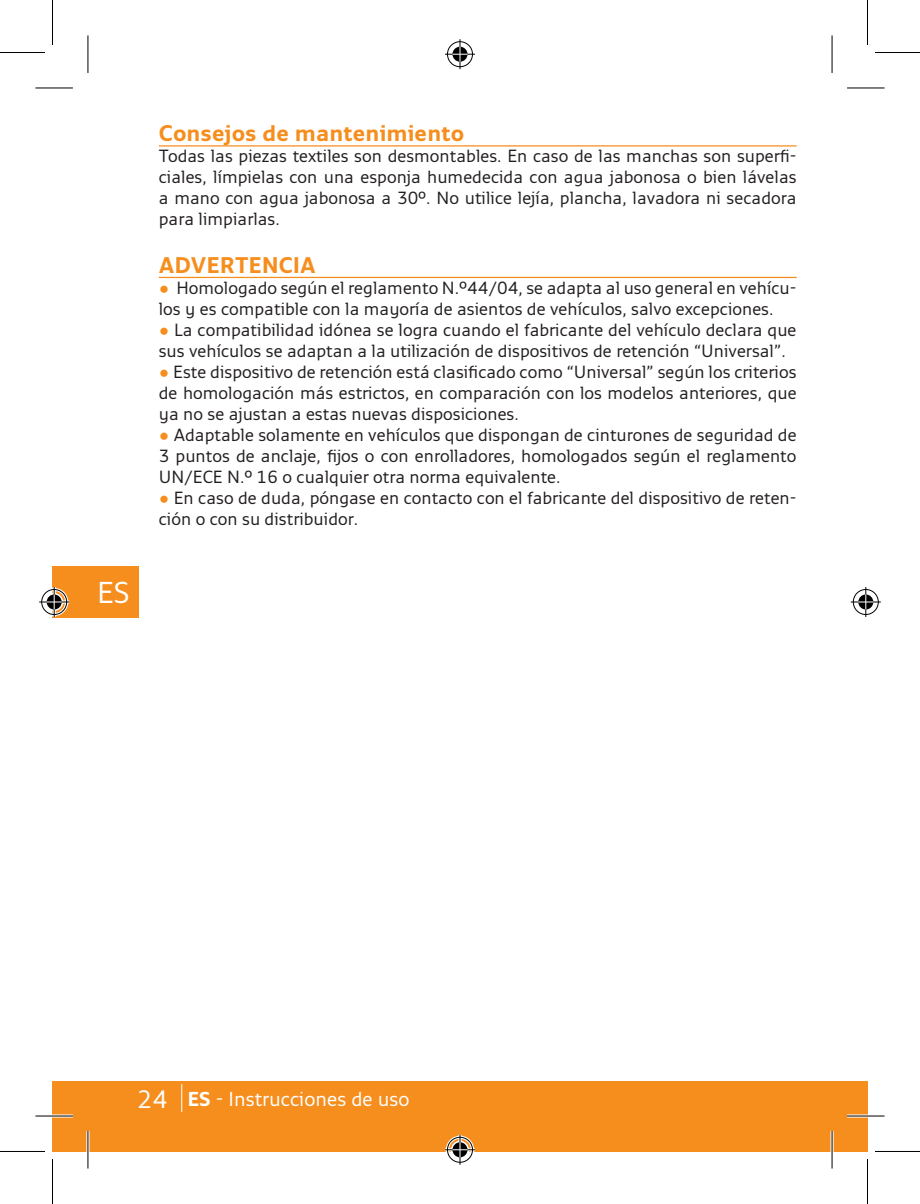
<style>
.page{position:relative;width:920px;height:1204px;background:#fff}
.page>*{position:absolute;margin:0;border:0;box-sizing:border-box;transform-origin:0 0}
.t1{font:30px "Monitor";color:#fff}
.t2{font:700 22.5px "Monitor";color:#f68e1e}
.t3{font:20px "Monitor";color:#fff}
.t4{font:17.5px/21px "Monitor";color:#231f20;text-align:justify}
.s1{color:#f68e1e}
.s2{font-size:25px}
.s3{font-weight:700}
</style>
<div class="page">
<div style="left:52px;top:1080px;width:780px;height:71px;background:#f68e1e"></div>
<svg style="left:181px;top:1084px;width:1px;height:27px"></svg>
<div style="left:52px;top:566px;width:87px;height:52px;background:#f68e1e"></div>
<div style="left:832px;top:1080px;width:35px;height:71px;background:#f68e1e"></div>
<hr style="left:159px;top:145px;width:638px;height:1px;background:#f68e1e">
<hr style="left:159px;top:277px;width:638px;height:1px;background:#f68e1e">
<hr style="left:35px;top:1114px;width:38px;height:3px;background:#fff">
<hr style="left:847px;top:1114px;width:38px;height:3px;background:#fff">
<hr style="left:86px;top:1130px;width:3px;height:38px;background:#fff">
<svg style="left:831px;top:35px;width:1px;height:38px"></svg>
<svg style="left:830px;top:1131px;width:4px;height:37px"></svg>
<hr style="left:35px;top:88px;width:38px;height:1px;background:#000">
<hr style="left:847px;top:88px;width:38px;height:1px;background:#000">
<hr style="left:35px;top:1115px;width:38px;height:1px;background:#000">
<hr style="left:847px;top:1115px;width:38px;height:1px;background:#000">
<hr style="left:88px;top:35px;width:1px;height:38px;background:#000">
<hr style="left:88px;top:1130px;width:1px;height:38px;background:#000">
<hr style="left:832px;top:35px;width:1px;height:38px;background:#000">
<hr style="left:832px;top:1130px;width:1px;height:38px;background:#000">
<hr style="left:0;top:52px;width:45px;height:1px;background:#000">
<hr style="left:875px;top:52px;width:45px;height:1px;background:#000">
<hr style="left:0;top:1150px;width:45px;height:1px;background:#000">
<hr style="left:875px;top:1150px;width:45px;height:1px;background:#000">
<hr style="left:52px;top:0;width:1px;height:45px;background:#000">
<hr style="left:52px;top:1158px;width:1px;height:45px;background:#000">
<hr style="left:867px;top:0;width:1px;height:45px;background:#000">
<hr style="left:867px;top:1158px;width:1px;height:45px;background:#000">
<div style="left:446px;top:40px;width:28px;height:28px;border:3px solid #fff;border-radius:50%"></div>
<hr style="left:445px;top:53px;width:30px;height:3px;background:#fff">
<svg style="left:458px;top:39px;width:4px;height:30px"></svg>
<div style="left:451px;top:45px;width:18px;height:18px;border:3px solid #fff;border-radius:50%"></div>
<div style="left:447px;top:41px;width:26px;height:26px;border:1px solid #000;border-radius:50%"></div>
<hr style="left:445px;top:54px;width:30px;height:1px;background:#000">
<hr style="left:460px;top:39px;width:1px;height:30px;background:#000">
<svg style="left:452px;top:47px;width:15px;height:15px"></svg>
<div style="left:446px;top:1135px;width:28px;height:28px;border:3px solid #fff;border-radius:50%"></div>
<hr style="left:445px;top:1148px;width:30px;height:3px;background:#fff">
<svg style="left:458px;top:1134px;width:4px;height:30px"></svg>
<div style="left:451px;top:1140px;width:18px;height:18px;border:3px solid #fff;border-radius:50%"></div>
<div style="left:447px;top:1136px;width:26px;height:26px;border:1px solid #000;border-radius:50%"></div>
<hr style="left:445px;top:1149px;width:30px;height:1px;background:#000">
<hr style="left:460px;top:1134px;width:1px;height:30px;background:#000">
<svg style="left:452px;top:1142px;width:15px;height:15px"></svg>
<div style="left:40px;top:588px;width:28px;height:28px;border:3px solid #fff;border-radius:50%"></div>
<hr style="left:39px;top:600px;width:30px;height:3px;background:#fff">
<hr style="left:53px;top:587px;width:3px;height:30px;background:#fff">
<div style="left:45px;top:593px;width:18px;height:18px;border:3px solid #fff;border-radius:50%"></div>
<div style="left:41px;top:589px;width:26px;height:26px;border:1px solid #000;border-radius:50%"></div>
<hr style="left:39px;top:601px;width:30px;height:1px;background:#000">
<hr style="left:54px;top:587px;width:1px;height:30px;background:#000">
<svg style="left:47px;top:594px;width:15px;height:15px"></svg>
<div style="left:852px;top:588px;width:28px;height:28px;border:3px solid #fff;border-radius:50%"></div>
<hr style="left:851px;top:600px;width:30px;height:3px;background:#fff">
<hr style="left:864px;top:587px;width:3px;height:30px;background:#fff">
<div style="left:857px;top:593px;width:18px;height:18px;border:3px solid #fff;border-radius:50%"></div>
<div style="left:853px;top:589px;width:26px;height:26px;border:1px solid #000;border-radius:50%"></div>
<hr style="left:851px;top:601px;width:30px;height:1px;background:#000">
<hr style="left:865px;top:587px;width:1px;height:30px;background:#000">
<svg style="left:858px;top:594px;width:15px;height:15px"></svg>
<h1 class="t1" style="left:97px;top:574px;width:34px">ES</h1>
<p class="t2" style="left:159px;top:119px;width:307px">Consejos de mantenimiento</p>
<p class="t4" style="left:159px;top:145px;width:639px">Todas las piezas textiles son desmontables. En caso de las manchas son superfi&shy;ciales, límpielas con una esponja humedecida con agua jabonosa o bien lávelas a mano con agua jabonosa a 30°. No utilice lejía, plancha, lavadora ni secadora para limpiarlas.</p>
<p class="t2" style="left:159px;top:251px;width:159px">ADVERTENCIA</p>
<p class="t4" style="left:159px;top:277px;width:639px"><span class="s1">•</span> Homologado según el reglamento N.°44/04, se adapta al uso general en vehícu&shy;los y es compatible con la mayoría de asientos de vehículos, salvo excepciones.</p>
<p class="t4" style="left:159px;top:319px;width:639px"><span class="s1">•</span> La compatibilidad idónea se logra cuando el fabricante del vehículo declara que sus vehículos se adaptan a la utilización de dispositivos de retención “Universal”.</p>
<p class="t4" style="left:159px;top:361px;width:639px"><span class="s1">•</span> Este dispositivo de retención está clasificado como “Universal” según los criterios de homologación más estrictos, en comparación con los modelos anteriores, que ya no se ajustan a estas nuevas disposiciones.</p>
<p class="t4" style="left:159px;top:424px;width:639px"><span class="s1">•</span> Adaptable solamente en vehículos que dispongan de cinturones de seguridad de 3 puntos de anclaje, fijos o con enrolladores, homologados según el reglamento UN/ECE N.° 16 o cualquier otra norma equivalente.</p>
<p class="t4" style="left:159px;top:487px;width:639px"><span class="s1">•</span> En caso de duda, póngase en contacto con el fabricante del dispositivo de reten&shy;ción o con su distribuidor.</p>
<p class="t3" style="left:137px;top:1086px;width:274px"><span class="s2">24</span> <span class="s3">ES</span> - Instrucciones de uso</p>
</div>
